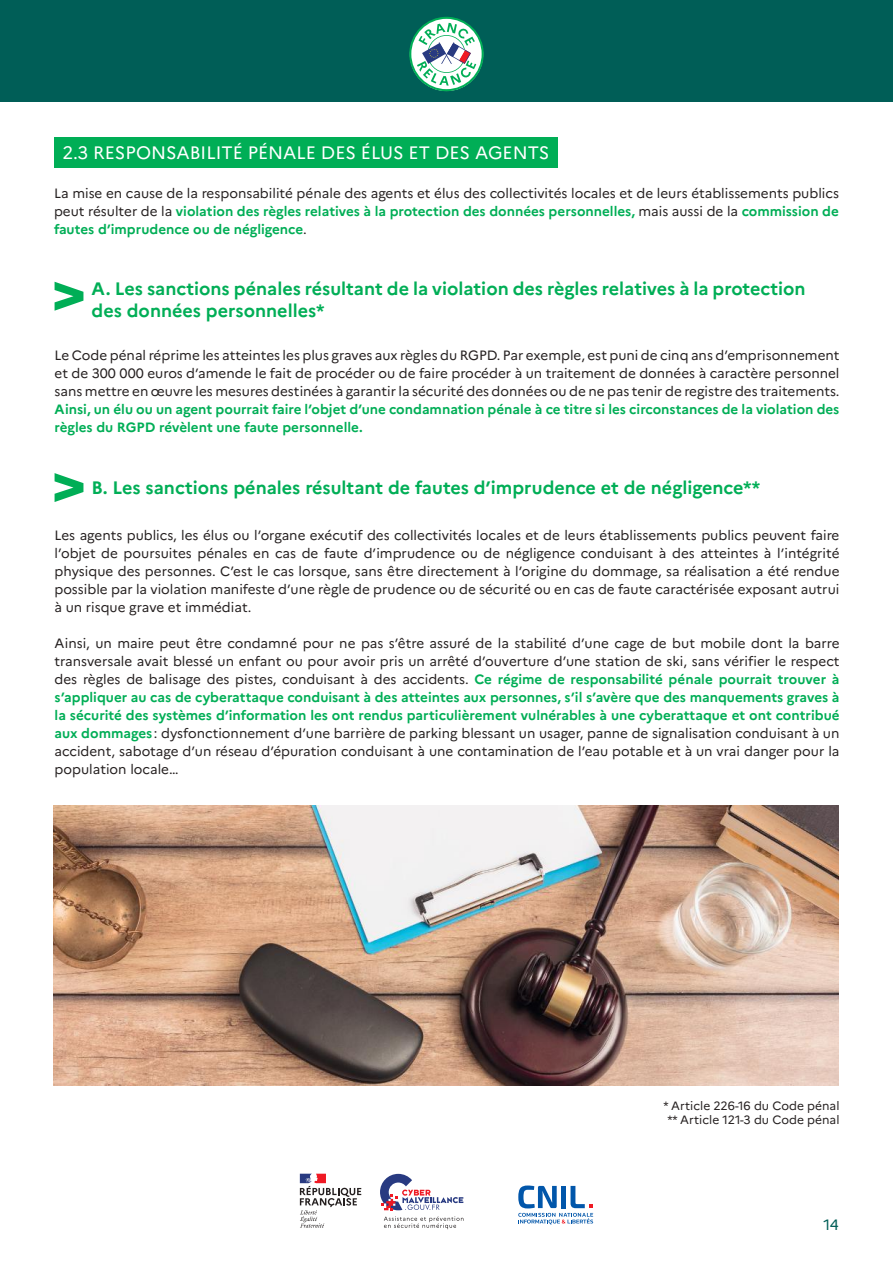
<style>
.page{position:relative;width:893px;height:1263px;background:#fff}
.page>*{position:absolute;margin:0;border:0;box-sizing:border-box;transform-origin:0 0}
.t1{font:700 18px/21.6px "Marianne";color:#00ae56}
.t2{font:18px "Marianne";color:#fff}
.t3{font:15px "Marianne";color:#005e57}
.t4{font:13.5px/18px "Marianne";color:#241f1f;text-align:justify}
.t5{font:700 13.5px/18px "Marianne";color:#00ae56}
.t6{font:12px/14.4px "Marianne";color:#241f1f;text-align:center}
.s1{font-weight:700;color:#00ae56}
</style>
<div class="page">
<div style="left:0;top:0;width:893px;height:102px;background:#005e57"></div>
<svg style="left:409px;top:17px;width:75px;height:74px"></svg>
<svg style="left:380px;top:1174px;width:83px;height:36px"></svg>
<svg style="left:384px;top:1216px;width:79px;height:13px"></svg>
<svg style="left:300px;top:1174px;width:61px;height:53px"></svg>
<svg style="left:518px;top:1185px;width:75px;height:39px"></svg>
<svg style="left:55px;top:473px;width:28px;height:29px"></svg>
<div style="left:54px;top:137px;width:504px;height:30px;background:#00ae56"></div>
<svg style="left:55px;top:282px;width:28px;height:29px"></svg>
<img style="left:53px;top:805px;width:786px;height:280px">
<h1 class="t2" style="left:63px;top:141px;width:488px">2.3 RESPONSABILITÉ PÉNALE DES ÉLUS ET DES AGENTS</h1>
<p class="t4" style="left:54px;top:184px;width:786px">La mise en cause de la responsabilité pénale des agents et élus des collectivités locales et de leurs établissements publics peut résulter de la <span class="s1">violation des règles relatives à la protection des données personnelles,</span> mais aussi de la <span class="s1">commission de fautes d’imprudence ou de négligence</span>.</p>
<h1 class="t1" style="left:92px;top:278px;width:716px">A. Les sanctions pénales résultant de la violation des règles relatives à la protection des données personnelles*</h1>
<p class="t4" style="left:55px;top:346px;width:786px">Le Code pénal réprime les atteintes les plus graves aux règles du RGPD. Par exemple, est puni de cinq ans d’emprisonnement et de 300 000 euros d’amende le fait de procéder ou de faire procéder à un traitement de données à caractère personnel sans mettre en œuvre les mesures destinées à garantir la sécurité des données ou de ne pas tenir de registre des traitements.</p>
<p class="t5" style="left:55px;top:400px;width:786px">Ainsi, un élu ou un agent pourrait faire l’objet d’une condamnation pénale à ce titre si les circonstances de la violation des règles du RGPD révèlent une faute personnelle.</p>
<h1 class="t1" style="left:92px;top:477px;width:670px">B. Les sanctions pénales résultant de fautes d’imprudence et de négligence**</h1>
<p class="t4" style="left:55px;top:526px;width:786px">Les agents publics, les élus ou l’organe exécutif des collectivités locales et de leurs établissements publics peuvent faire l’objet de poursuites pénales en cas de faute d’imprudence ou de négligence conduisant à des atteintes à l’intégrité physique des personnes. C’est le cas lorsque, sans être directement à l’origine du dommage, sa réalisation a été rendue possible par la violation manifeste d’une règle de prudence ou de sécurité ou en cas de faute caractérisée exposant autrui à un risque grave et immédiat.</p>
<p class="t4" style="left:55px;top:634px;width:786px">Ainsi, un maire peut être condamné pour ne pas s’être assuré de la stabilité d’une cage de but mobile dont la barre transversale avait blessé un enfant ou pour avoir pris un arrêté d’ouverture d’une station de ski, sans vérifier le respect des règles de balisage des pistes, conduisant à des accidents. <span class="s1">Ce régime de responsabilité pénale pourrait trouver à s’appliquer au cas de cyberattaque conduisant à des atteintes aux personnes, s’il s’avère que des manquements graves à la sécurité des systèmes d’information les ont rendus particulièrement vulnérables à une cyberattaque et ont contribué aux dommages</span> : dysfonctionnement d’une barrière de parking blessant un usager, panne de signalisation conduisant à un accident, sabotage d’un réseau d’épuration conduisant à une contamination de l’eau potable et à un vrai danger pour la population locale…</p>
<p class="t6" style="left:664px;top:1098px;width:177px">* Article 226-16 du Code pénal ** Article 121-3 du Code pénal</p>
<p class="t3" style="left:823px;top:1215px;width:17px">14</p>
</div>
